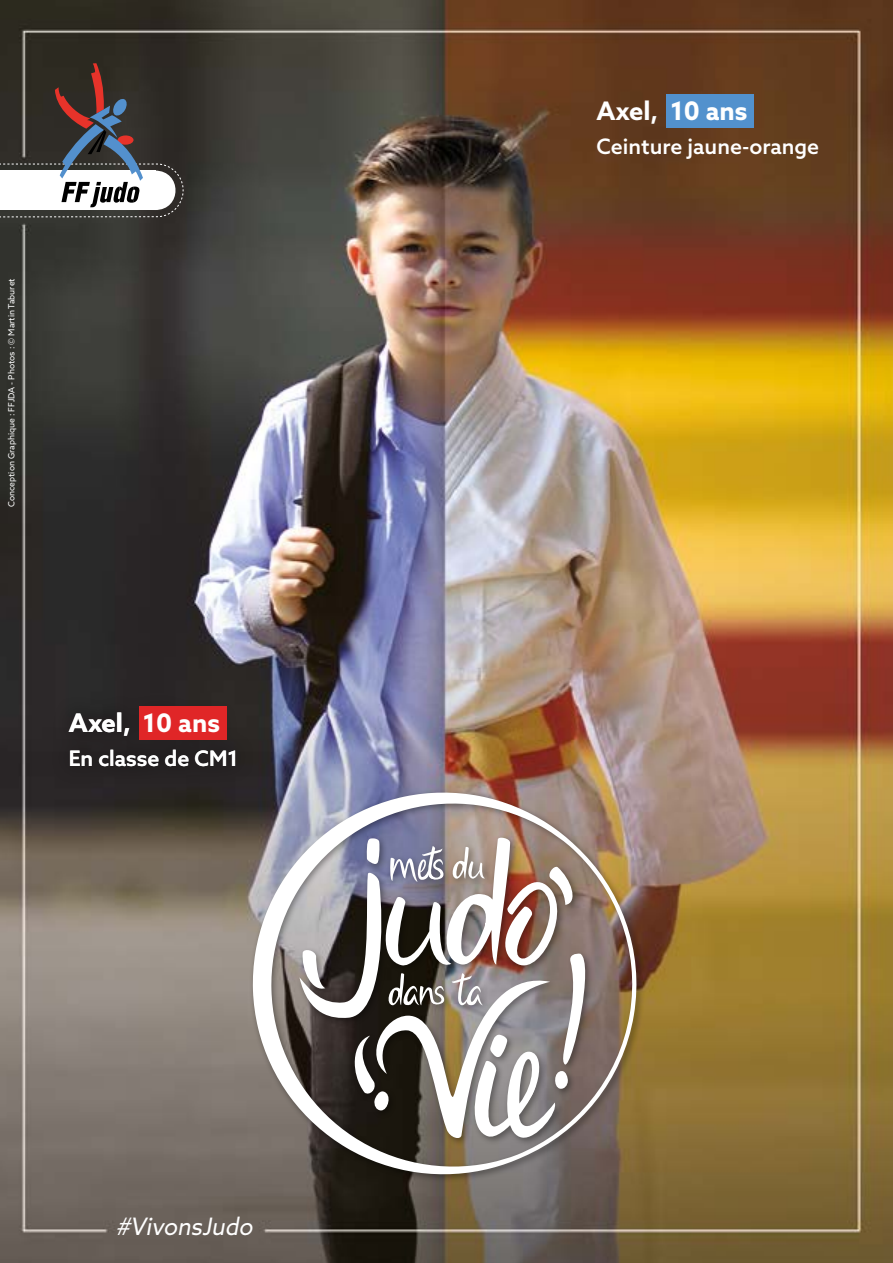
<style>
.page{position:relative;width:893px;height:1263px;background:#fff}
.page>*{position:absolute;margin:0;border:0;box-sizing:border-box;transform-origin:0 0}
.t1{font:700 25.5px "Azo Sans";color:#fff}
.t2{font:italic 24px "Azo Sans";color:#fff;scale:.95 1}
.t3{font:500 21.3px "Azo Sans";color:#fff}
.t4{font:8.55px "Azo Sans";color:#fff}
</style>
<div class="page">
<img style="left:0;top:0;width:893px;height:1263px">
<div style="left:51px;top:694px;width:204px;height:91px;background:#272324"></div>
<div style="left:139px;top:706px;width:88px;height:34px;background:#e02627"></div>
<div style="left:666px;top:94px;width:88px;height:34px;background:#5291cd"></div>
<svg style="left:0;top:63px;width:184px;height:155px"></svg>
<div style="left:249px;top:788px;width:396px;height:395px;background:#000;opacity:.39"></div>
<img style="left:253px;top:791px;width:392px;height:385px">
<img style="left:299px;top:836px;width:296px;height:305px">
<p class="t4" style="left:6px;top:507px;width:230px;rotate:-90deg">Conception Graphique : FFJDA - Photos : © Martin Taburet</p>
<h1 class="t1" style="left:69px;top:706px;width:153px">Axel, 10 ans</h1>
<h3 class="t3" style="left:69px;top:744px;width:171px">En classe de CM1</h3>
<h2 class="t2" style="left:116px;top:1211px;width:151px">#VivonsJudo</h2>
<h1 class="t1" style="left:596px;top:94px;width:153px">Axel, 10 ans</h1>
<h3 class="t3" style="left:596px;top:133px;width:224px">Ceinture jaune-orange</h3>
</div>
